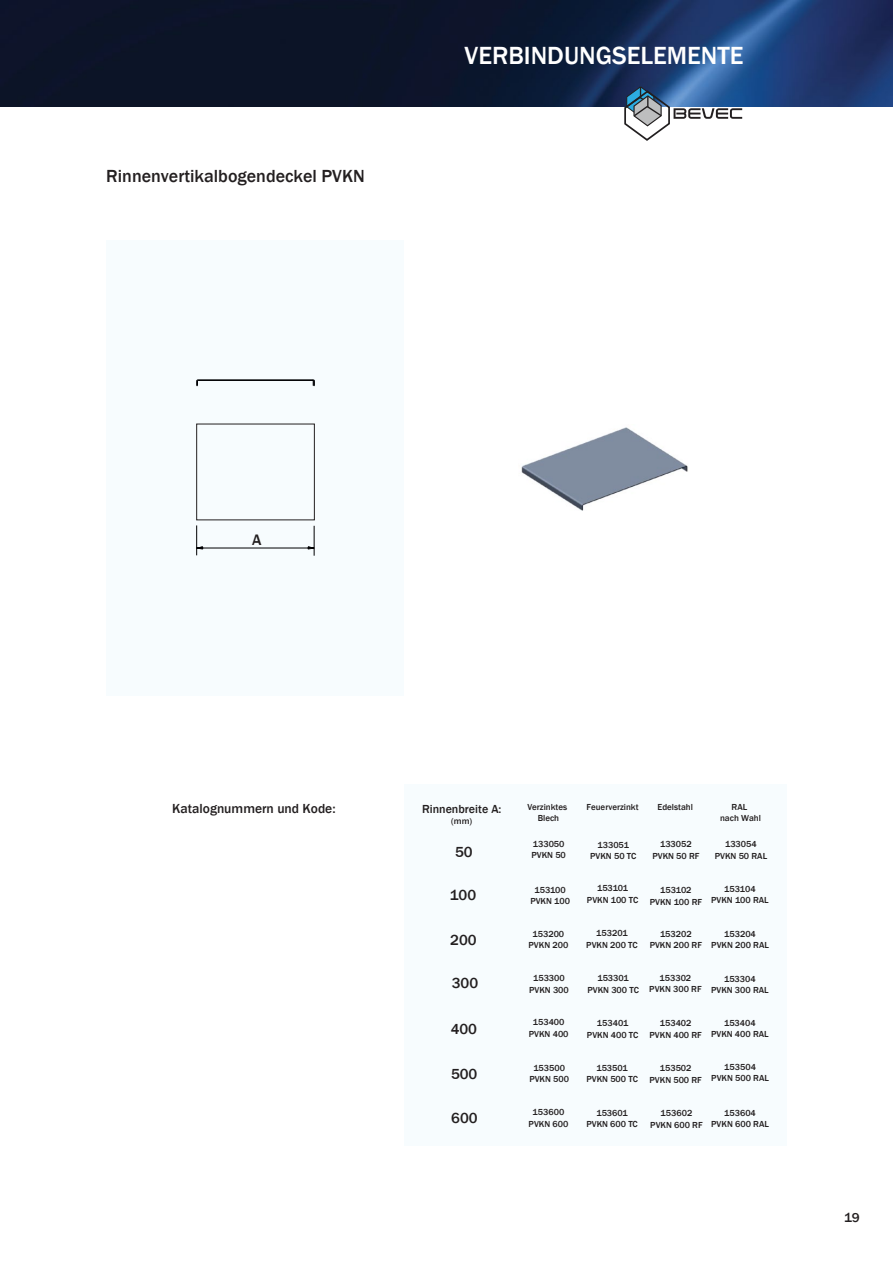
<style>
.page{position:relative;width:893px;height:1263px;background:#fff}
.page>*{position:absolute;margin:0;border:0;box-sizing:border-box;transform-origin:0 0}
.t1{font:500 25.5px "Franklin Gothic";color:#fff}
.t2{font:500 18px "Franklin Gothic";color:#231f20}
.t3{font:500 15.6px "Franklin Gothic";color:#231f20}
.t4{font:500 15px "Franklin Gothic";color:#231f20}
.t5{font:500 13.5px "Franklin Gothic";color:#231f20}
.t6{font:500 12px "Franklin Gothic";color:#231f20}
.t7{font:500 9px/11.6px "Franklin Gothic";color:#231f20;text-align:center}
</style>
<div class="page">
<div style="left:404px;top:784px;width:383px;height:362px;background:#f7fcfe"></div>
<img style="left:521px;top:427px;width:167px;height:84px">
<div style="left:106px;top:240px;width:298px;height:455px;background:#f7fcfe"></div>
<hr style="left:198px;top:380px;width:115px;height:1px;background:#000002">
<svg style="left:196px;top:379px;width:3px;height:7px"></svg>
<hr style="left:198px;top:379px;width:115px;height:1px;background:#000002">
<svg style="left:312px;top:379px;width:3px;height:7px"></svg>
<hr style="left:314px;top:526px;width:1px;height:30px;background:#000002">
<hr style="left:196px;top:525px;width:1px;height:30px;background:#000002">
<hr style="left:197px;top:548px;width:111px;height:1px;background:#000002">
<svg style="left:308px;top:547px;width:6px;height:2px"></svg>
<div style="left:196px;top:424px;width:119px;height:96px;border:1px solid #231f20"></div>
<img style="left:0;top:0;width:893px;height:106px">
<svg style="left:623px;top:86px;width:119px;height:55px"></svg>
<h2 class="t2" style="left:106px;top:165px;width:260px">Rinnenvertikalbogendeckel PVKN</h2>
<h1 class="t1" style="left:465px;top:40px;width:280px">VERBINDUNGSELEMENTE</h1>
<h3 class="t3" style="left:252px;top:530px;width:11px">A</h3>
<h3 class="t5" style="left:172px;top:800px;width:165px">Katalognummern und Kode:</h3>
<p class="t7" style="left:586px;top:802px;width:54px">Feuerverzinkt</p>
<p class="t7" style="left:657px;top:802px;width:37px">Edelstahl</p>
<h3 class="t6" style="left:422px;top:801px;width:81px">Rinnenbreite A:</h3>
<p class="t7" style="left:527px;top:802px;width:41px;line-height:10.8px">Verzinktes<br>Blech</p>
<p class="t7" style="left:720px;top:802px;width:42px;line-height:10.8px">RAL<br>nach Wahl</p>
<p class="t7" style="left:451px;top:815px;width:22px">(mm)</p>
<h3 class="t4" style="left:455px;top:843px;width:19px">50</h3>
<h3 class="t4" style="left:450px;top:886px;width:28px">100</h3>
<h3 class="t4" style="left:450px;top:930px;width:28px">200</h3>
<h3 class="t4" style="left:452px;top:974px;width:28px">300</h3>
<h3 class="t4" style="left:451px;top:1020px;width:28px">400</h3>
<h3 class="t4" style="left:451px;top:1065px;width:28px">500</h3>
<p class="t7" style="left:531px;top:838px;width:36px;text-align:left">133050<br>PVKN 50</p>
<p class="t7" style="left:530px;top:884px;width:41px">153100<br>PVKN 100</p>
<p class="t7" style="left:529px;top:928px;width:41px">153200<br>PVKN 200</p>
<p class="t7" style="left:529px;top:973px;width:41px">153300<br>PVKN 300</p>
<p class="t7" style="left:529px;top:1016px;width:41px">153400<br>PVKN 400</p>
<p class="t7" style="left:529px;top:1062px;width:41px">153500<br>PVKN 500</p>
<p class="t7" style="left:529px;top:1107px;width:41px">153600<br>PVKN 600</p>
<p class="t7" style="left:715px;top:838px;width:54px">133054<br>PVKN 50 RAL</p>
<p class="t7" style="left:711px;top:883px;width:59px">153104<br>PVKN 100 RAL</p>
<p class="t7" style="left:711px;top:928px;width:59px">153204<br>PVKN 200 RAL</p>
<p class="t7" style="left:711px;top:973px;width:59px">153304<br>PVKN 300 RAL</p>
<p class="t7" style="left:711px;top:1017px;width:59px">153404<br>PVKN 400 RAL</p>
<p class="t7" style="left:711px;top:1061px;width:59px">153504<br>PVKN 500 RAL</p>
<p class="t7" style="left:724px;top:1107px;width:33px">153604</p>
<p class="t7" style="left:652px;top:838px;width:49px">133052<br>PVKN 50 RF</p>
<p class="t7" style="left:650px;top:884px;width:54px">153102<br>PVKN 100 RF</p>
<p class="t7" style="left:650px;top:928px;width:54px">153202<br>PVKN 200 RF</p>
<p class="t7" style="left:649px;top:972px;width:54px">153302<br>PVKN 300 RF</p>
<p class="t7" style="left:649px;top:1018px;width:54px">153402<br>PVKN 400 RF</p>
<p class="t7" style="left:649px;top:1062px;width:54px">153502<br>PVKN 500 RF</p>
<p class="t7" style="left:650px;top:1108px;width:54px">153602<br>PVKN 600 RF</p>
<p class="t7" style="left:590px;top:839px;width:48px">133051<br>PVKN 50 TC</p>
<p class="t7" style="left:587px;top:882px;width:53px">153101<br>PVKN 100 TC</p>
<p class="t7" style="left:586px;top:928px;width:53px">153201<br>PVKN 200 TC</p>
<p class="t7" style="left:587px;top:972px;width:53px">153301<br>PVKN 300 TC</p>
<p class="t7" style="left:587px;top:1017px;width:53px">153401<br>PVKN 400 TC</p>
<p class="t7" style="left:586px;top:1062px;width:53px">153501<br>PVKN 500 TC</p>
<p class="t7" style="left:586px;top:1107px;width:53px">153601<br>PVKN 600 TC</p>
<h3 class="t4" style="left:451px;top:1109px;width:28px">600</h3>
<p class="t7" style="left:711px;top:1118px;width:59px">PVKN 600 RAL</p>
<h3 class="t5" style="left:844px;top:1209px;width:17px">19</h3>
</div>
